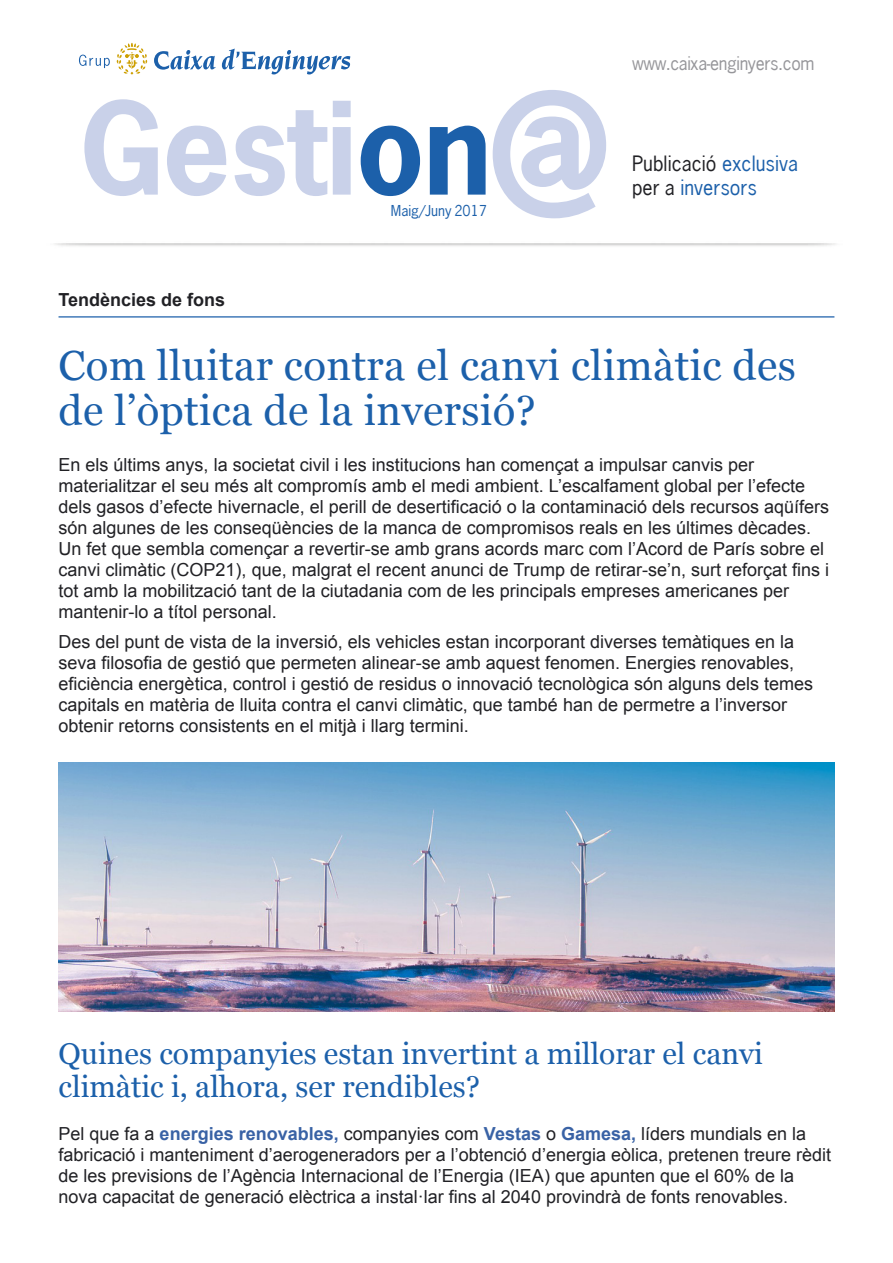
<style>
.page{position:relative;width:893px;height:1263px;background:#fff}
.page>*{position:absolute;margin:0;border:0;box-sizing:border-box;transform-origin:0 0}
.t1{font:700 120.6px "News Gothic LT";letter-spacing:-.01em;color:#c9d1e9}
.t2{font:42px/45px "Georgia";letter-spacing:.01em;color:#1c60aa}
.t3{font:30px/33px "Georgia";color:#1c60aa}
.t4{font:19.95px "News Gothic LT";color:#212125}
.t5{font:19.95px "News Gothic LT";color:#1c60aa}
.t6{font:18px/21px "Arial";color:#212125}
.t7{font:700 18px "Arial";color:#212125}
.t8{font:17.7px "News Gothic LT";letter-spacing:-.02em;color:#96969a}
.t9{font:14.1px "News Gothic LT";color:#1c60aa}
.s1{color:#1c60aa}
.s2{color:#212125}
.s3{font-weight:700;color:#3962a5}
</style>
<div class="page">
<svg style="left:492px;top:90px;width:114px;height:128px"></svg>
<svg style="left:79px;top:55px;width:31px;height:13px"></svg>
<svg style="left:154px;top:49px;width:196px;height:25px"></svg>
<svg style="left:117px;top:43px;width:30px;height:32px"></svg>
<img style="left:58px;top:762px;width:776px;height:250px">
<hr style="left:58px;top:316px;width:776px;height:2px;background:#1c60aa">
<h1 class="t1" style="left:80px;top:69px;width:413px">Gesti<span class="s1">on</span></h1>
<p class="t7" style="left:58px;top:288px;width:168px">Tendències de fons</p>
<p class="t9" style="left:391px;top:202px;width:97px">Maig/Juny 2017</p>
<p class="t8" style="left:632px;top:51px;width:184px">www.caixa-enginyers.com</p>
<p class="t4" style="left:632px;top:150px;width:167px">Publicació <span class="s1">exclusiva</span></p>
<p class="t5" style="left:632px;top:174px;width:126px"><span class="s2">per a</span> inversors</p>
<h2 class="t2" style="left:58px;top:341px;width:738px">Com lluitar contra el canvi climàtic des de l’òptica de la inversió?</h2>
<p class="t6" style="left:58px;top:454px;width:772px">En els últims anys, la societat civil i les institucions han començat a impulsar canvis per materialitzar el seu més alt compromís amb el medi ambient. L’escalfament global per l’efecte dels gasos d’efecte hivernacle, el perill de desertificació o la contaminació dels recursos aqüífers són algunes de les conseqüències de la manca de compromisos reals en les últimes dècades.<br>Un fet que sembla començar a revertir-se amb grans acords marc com l’Acord de París sobre el canvi climàtic (COP21), que, malgrat el recent anunci de Trump de retirar-se’n, surt reforçat fins i tot amb la mobilització tant de la ciutadania com de les principals empreses americanes per mantenir-lo a títol personal.</p>
<p class="t6" style="left:58px;top:631px;width:756px">Des del punt de vista de la inversió, els vehicles estan incorporant diverses temàtiques en la seva filosofia de gestió que permeten alinear-se amb aquest fenomen. Energies renovables, eficiència energètica, control i gestió de residus o innovació tecnològica són alguns dels temes capitals en matèria de lluita contra el canvi climàtic, que també han de permetre a l’inversor obtenir retorns consistents en el mitjà i llarg termini.</p>
<h3 class="t3" style="left:58px;top:1036px;width:706px">Quines companyies estan invertint a millorar el canvi climàtic i, alhora, ser rendibles?</h3>
<p class="t6" style="left:58px;top:1124px;width:774px">Pel que fa a <span class="s3">energies renovables,</span> companyies com <span class="s3">Vestas</span> o <span class="s3">Gamesa,</span> líders mundials en la fabricació i manteniment d’aerogeneradors per a l’obtenció d’energia eòlica, pretenen treure rèdit de les previsions de l’Agència Internacional de l’Energia (IEA) que apunten que el 60% de la nova capacitat de generació elèctrica a instal·lar fins al 2040 provindrà de fonts renovables.</p>
</div>
